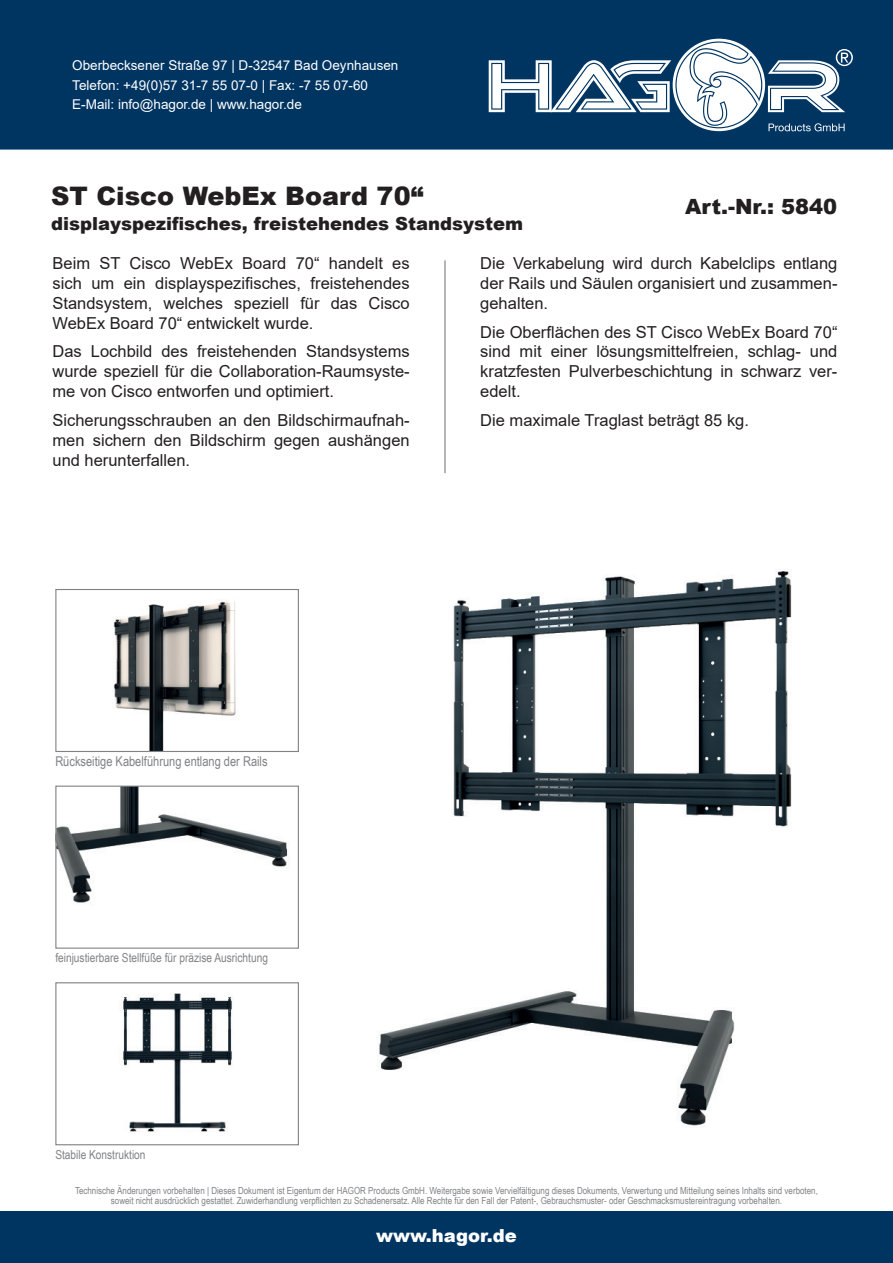
<style>
.page{position:relative;width:893px;height:1263px;background:#fff}
.page>*{position:absolute;margin:0;border:0;box-sizing:border-box;transform-origin:0 0}
.t1{font:900 25.5px "Arial";color:#231f20}
.t2{font:900 21px "Arial";color:#231f20}
.t3{font:900 18px "Arial";color:#231f20}
.t4{font:900 18px "Arial";color:#fff}
.t5{font:16.5px/19.8px "Arial";color:#231f20;text-align:justify}
.t6{font:13.5px/19.5px "Arial";color:#fff}
.t7{font:13.5px "Arial Narrow";color:#808285}
.t8{font:12.3px "Arial Narrow";color:#808285}
.t9{font:9.75px/10.5px "Arial Narrow";color:#808285;text-align:center}
</style>
<div class="page">
<img style="left:57px;top:788px;width:232px;height:115px">
<div style="left:55px;top:786px;width:244px;height:163px;border:1px solid #808285"></div>
<div style="left:0;top:1212px;width:893px;height:51px;background:#003562"></div>
<div style="left:0;top:0;width:893px;height:150px;background:#003562"></div>
<hr style="left:444px;top:260px;width:2px;height:213px;background:#9d9fa2">
<img style="left:112px;top:601px;width:124px;height:149px">
<div style="left:55px;top:589px;width:244px;height:163px;border:1px solid #808285"></div>
<img style="left:122px;top:993px;width:110px;height:139px">
<div style="left:55px;top:982px;width:244px;height:163px;border:1px solid #808285"></div>
<img style="left:379px;top:571px;width:413px;height:555px">
<svg style="left:489px;top:39px;width:364px;height:92px"></svg>
<p class="t6" style="left:72px;top:56px;width:328px">Oberbecksener Straße 97 | D-32547 Bad Oeynhausen<br>Telefon: +49(0)57 31-7 55 07-0 | Fax: -7 55 07-60<br>E-Mail: info@hagor.de | www.hagor.de</p>
<h1 class="t1" style="left:51px;top:177px;width:374px">ST Cisco WebEx Board 70“</h1>
<p class="t3" style="left:51px;top:211px;width:474px">displayspezifisches, freistehendes Standsystem</p>
<p class="t2" style="left:685px;top:191px;width:154px">Art.-Nr.: 5840</p>
<p class="t5" style="left:53px;top:253px;width:359px">Beim ST Cisco WebEx Board 70“ handelt es sich um ein displayspezifisches, freistehendes Standsystem, welches speziell für das Cisco WebEx Board 70“ entwickelt wurde.</p>
<p class="t5" style="left:53px;top:342px;width:359px">Das Lochbild des freistehenden Standsystems wurde speziell für die Collaboration-Raumsyste&shy;me von Cisco entworfen und optimiert.</p>
<p class="t5" style="left:53px;top:410px;width:359px">Sicherungsschrauben an den Bildschirmaufnah&shy;men sichern den Bildschirm gegen aushängen und herunterfallen.</p>
<p class="t5" style="left:480px;top:253px;width:359px">Die Verkabelung wird durch Kabelclips entlang der Rails und Säulen organisiert und zusammen&shy;gehalten.</p>
<p class="t5" style="left:480px;top:322px;width:359px">Die Oberflächen des ST Cisco WebEx Board 70“ sind mit einer lösungsmittelfreien, schlag- und kratzfesten Pulverbeschichtung in schwarz ver&shy;edelt.</p>
<p class="t5" style="left:480px;top:410px;width:270px">Die maximale Traglast beträgt 85 kg.</p>
<p class="t7" style="left:55px;top:751px;width:214px">Rückseitige Kabelführung entlang der Rails</p>
<p class="t8" style="left:55px;top:948px;width:214px">feinjustierbare Stellfüße für präzise Ausrichtung</p>
<p class="t8" style="left:55px;top:1145px;width:92px">Stabile Konstruktion</p>
<p class="t9" style="left:75px;top:1184px;width:744px">Technische Änderungen vorbehalten | Dieses Dokument ist Eigentum der HAGOR Products GmbH. Weitergabe sowie Vervielfältigung dieses Dokuments, Verwertung und Mitteilung seines Inhalts sind verboten, soweit nicht ausdrücklich gestattet. Zuwiderhandlung verpflichten zu Schadenersatz. Alle Rechte für den Fall der Patent-, Gebrauchsmuster- oder Geschmacksmustereintragung vorbehalten.</p>
<p class="t4" style="left:376px;top:1222px;width:142px">www.hagor.de</p>
</div>
